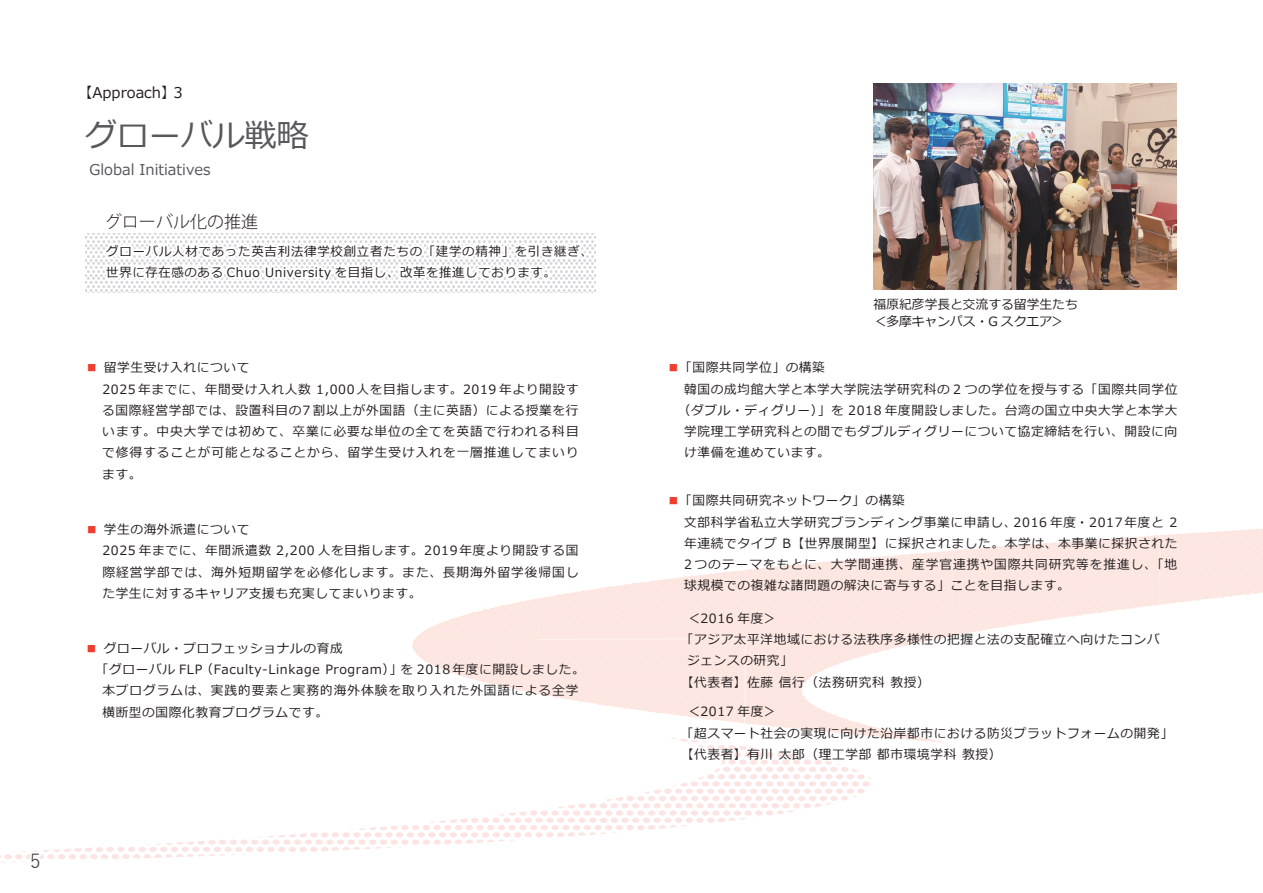
<style>
.page{position:relative;width:1263px;height:893px;background:#fff}
.page>*{position:absolute;margin:0;border:0;box-sizing:border-box;transform-origin:0 0}
.t1{font:31.95px "Meiryo";color:#57585a}
.t2{font:19.2px "Yu Gothic";color:#57585a}
.t3{font:300 16.95px "Koz Go Pro";color:#231f20}
.t4{font:14.85px "Meiryo";color:#57585a}
.t5{font:14.85px "Meiryo";color:#231f20}
.t6{font:12.75px/21.3px "Meiryo";letter-spacing:.05em;color:#231f20}
.t7{font:12.75px "Meiryo";letter-spacing:.075em;color:#231f20}
.t8{font:12.75px/17px "Meiryo";color:#231f20}
.s1{color:#ef3e2e}
</style>
<div class="page">
<svg style="left:412px;top:529px;width:851px;height:214px"></svg>
<svg style="left:0;top:737px;width:872px;height:126px"></svg>
<img style="left:874px;top:84px;width:303px;height:205px">
<svg style="left:85px;top:234px;width:510px;height:59px"></svg>
<svg style="left:100px;top:233px;width:490px;height:54px"></svg>
<svg style="left:26px;top:849px;width:19px;height:14px"></svg>
<p class="t5" style="left:78px;top:82px;width:107px">【Approach】3</p>
<h1 class="t1" style="left:85px;top:113px;width:225px">グローバル戦略</h1>
<p class="t4" style="left:90px;top:159px;width:122px">Global Initiatives</p>
<h3 class="t3" style="left:105px;top:210px;width:155px">グローバル化の推進</h3>
<p class="t6" style="left:106px;top:241px;width:488px">グローバル人材であった英吉利法律学校創立者たちの「建学の精神」を引き継ぎ、世界に存在感のある Chuo University を目指し、改革を推進しております。</p>
<p class="t6" style="left:102px;top:358px;width:478px;text-indent:-17px"><span class="s1">■</span> 留学生受け入れについて<br>2025 年までに、年間受け入れ人数 1,000人を目指します。2019 年より開設する国際経営学部では、設置科目の7 割以上が外国語（主に英語）による授業を行います。中央大学では初めて、卒業に必要な単位の全てを英語で行われる科目で修得することが可能となることから、留学生受け入れを一層推進してまいります。</p>
<p class="t6" style="left:102px;top:519px;width:478px;text-indent:-17px"><span class="s1">■</span> 学生の海外派遣について<br>2025 年までに、年間派遣数 2,200 人を目指します。2019年度より開設する国際経営学部では、海外短期留学を必修化します。また、長期海外留学後帰国した学生に対するキャリア支援も充実してまいります。</p>
<p class="t6" style="left:85px;top:638px;width:259px"><span class="s1">■</span> グローバル・プロフェッショナルの育成</p>
<p class="t6" style="left:96px;top:659px;width:490px">「グローバル FLP（Faculty-Linkage Program）」を 2018年度に開設しました。</p>
<p class="t7" style="left:102px;top:682px;width:478px">本プログラムは、実践的要素と実務的海外体験を取り入れた外国語による全学</p>
<p class="t6" style="left:102px;top:702px;width:227px">横断型の国際化教育プログラムです。</p>
<h2 class="t2" style="left:30px;top:843px;width:12px">5</h2>
<p class="t8" style="left:874px;top:297px;width:206px">福原紀彦学長と交流する留学生たち＜多摩キャンパス・G スクエア＞</p>
<p class="t6" style="left:667px;top:358px;width:159px"><span class="s1">■</span> 「国際共同学位」の構築</p>
<p class="t6" style="left:684px;top:379px;width:495px">韓国の成均館大学と本学大学院法学研究科の 2 つの学位を授与する「国際共同学位</p>
<p class="t6" style="left:678px;top:400px;width:501px">（ダブル・ディグリー）」を 2018 年度開設しました。台湾の国立中央大学と本学大</p>
<p class="t6" style="left:684px;top:421px;width:495px">学院理工学研究科との間でもダブルディグリーについて協定締結を行い、開設に向</p>
<p class="t6" style="left:684px;top:443px;width:147px">け準備を進めています。</p>
<p class="t6" style="left:684px;top:491px;width:495px;text-indent:-17px"><span class="s1">■</span> 「国際共同研究ネットワーク」の構築<br>文部科学省私立大学研究ブランディング事業に申請し、2016 年度・2017年度と 2年連続でタイプ B【世界展開型】に採択されました。本学は、本事業に採択された2 つのテーマをもとに、大学間連携、産学官連携や国際共同研究等を推進し、「地球規模での複雑な諸問題の解決に寄与する」ことを目指します。</p>
<p class="t6" style="left:687px;top:608px;width:91px">＜2016 年度＞</p>
<p class="t6" style="left:681px;top:630px;width:480px">「アジア太平洋地域における法秩序多様性の把握と法の支配確立へ向けたコンバ</p>
<p class="t6" style="left:687px;top:651px;width:107px">ジェンスの研究」</p>
<p class="t6" style="left:681px;top:672px;width:251px">【代表者】佐藤 信行（法務研究科 教授）</p>
<p class="t6" style="left:681px;top:702px;width:494px;text-indent:6px">＜2017 年度＞<br>「超スマート社会の実現に向けた沿岸都市における防災プラットフォームの開発」【代表者】有川 太郎（理工学部 都市環境学科 教授）</p>
</div>
